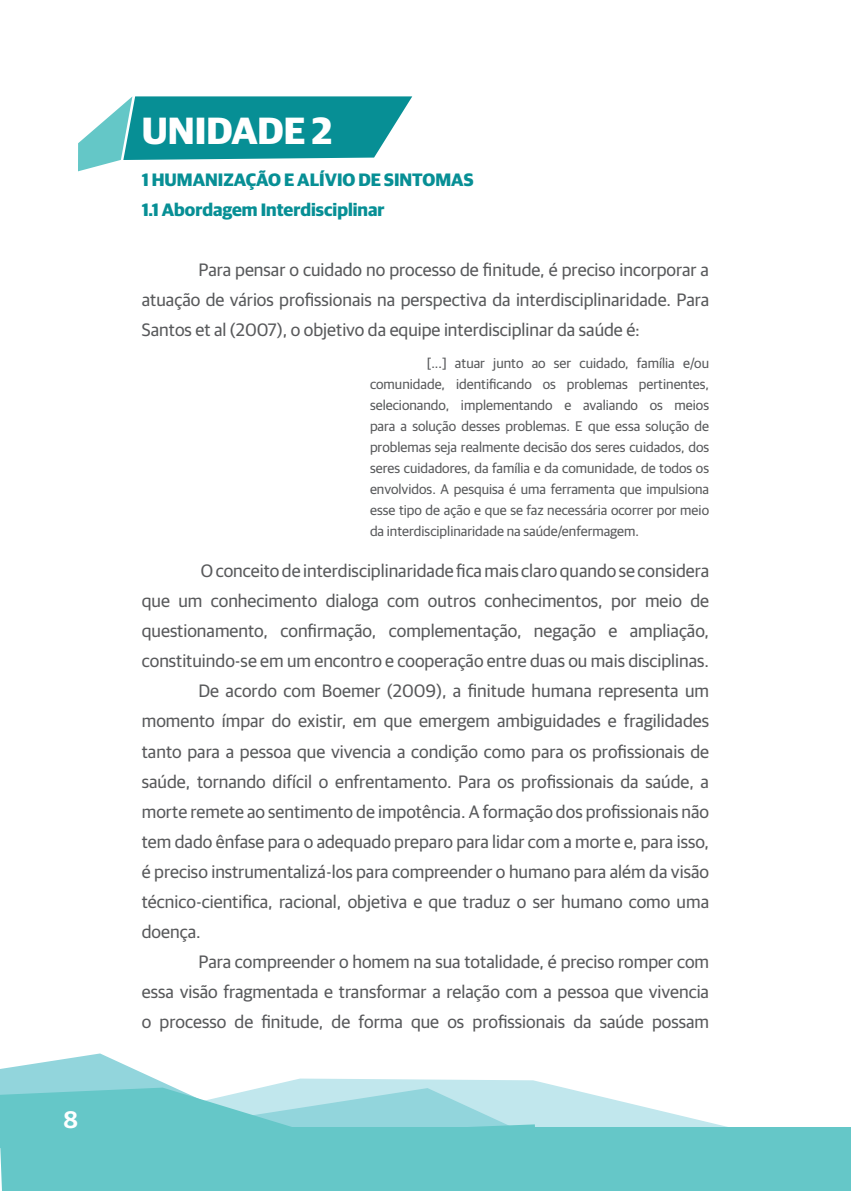
<style>
.page{position:relative;width:851px;height:1191px;background:#fff}
.page>*{position:absolute;margin:0;border:0;box-sizing:border-box;transform-origin:0 0}
.t1{font:700 38px "Guardian Sans";color:#fff}
.t2{font:600 24px "Guardian Sans";color:#fff}
.t3{font:18px/30px "Guardian Sans";color:#58595b;text-align:justify}
.t4{font:700 18px/30px "Guardian Sans";color:#078f95}
.t5{font:14px/21px "Guardian Sans";color:#58595b;text-align:justify}
</style>
<div class="page">
<svg style="left:538px;top:1081px;width:185px;height:45px"></svg>
<svg style="left:0;top:1053px;width:538px;height:138px"></svg>
<div style="left:260px;top:1126px;width:590px;height:65px;background:#65c7c8"></div>
<svg style="left:78px;top:96px;width:334px;height:75px"></svg>
<h2 class="t2" style="left:64px;top:1101px;width:16px">8</h2>
<h1 class="t1" style="left:142px;top:102px;width:192px">UNIDADE 2</h1>
<p class="t4" style="left:142px;top:163px;width:333px">1 HUMANIZAÇÃO E ALÍVIO DE SINTOMAS<br>1.1 Abordagem Interdisciplinar</p>
<p class="t3" style="left:142px;top:253px;width:568px;text-indent:57px">Para pensar o cuidado no processo de finitude, é preciso incorporar a atuação de vários profissionais na perspectiva da interdisciplinaridade. Para Santos et al (2007), o objetivo da equipe interdisciplinar da saúde é:</p>
<p class="t5" style="left:370px;top:351px;width:340px;text-indent:57px">[...] atuar junto ao ser cuidado, família e/ou comunidade, identificando os problemas pertinentes, selecionando, implementando e avaliando os meios para a solução desses problemas. E que essa solução de problemas seja realmente decisão dos seres cuidados, dos seres cuidadores, da família e da comunidade, de todos os envolvidos. A pesquisa é uma ferramenta que impulsiona esse tipo de ação e que se faz necessária ocorrer por meio da interdisciplinaridade na saúde/enfermagem.</p>
<p class="t3" style="left:201px;top:555px;width:509px">O conceito de interdisciplinaridade fica mais claro quando se considera</p>
<p class="t3" style="left:142px;top:585px;width:568px">que um conhecimento dialoga com outros conhecimentos, por meio de</p>
<p class="t3" style="left:142px;top:615px;width:568px">questionamento, confirmação, complementação, negação e ampliação,</p>
<p class="t3" style="left:142px;top:645px;width:568px">constituindo-se em um encontro e cooperação entre duas ou mais disciplinas.</p>
<p class="t3" style="left:198px;top:675px;width:512px">De acordo com Boemer (2009), a finitude humana representa um</p>
<p class="t3" style="left:142px;top:705px;width:568px">momento ímpar do existir, em que emergem ambiguidades e fragilidades</p>
<p class="t3" style="left:142px;top:735px;width:568px">tanto para a pessoa que vivencia a condição como para os profissionais de</p>
<p class="t3" style="left:142px;top:765px;width:568px">saúde, tornando difícil o enfrentamento. Para os profissionais da saúde, a</p>
<p class="t3" style="left:142px;top:795px;width:568px">morte remete ao sentimento de impotência. A formação dos profissionais não</p>
<p class="t3" style="left:142px;top:825px;width:568px">tem dado ênfase para o adequado preparo para lidar com a morte e, para isso,</p>
<p class="t3" style="left:142px;top:855px;width:568px">é preciso instrumentalizá-los para compreender o humano para além da visão</p>
<p class="t3" style="left:142px;top:885px;width:568px">técnico-cientifica, racional, objetiva e que traduz o ser humano como uma</p>
<p class="t3" style="left:142px;top:915px;width:60px">doença.</p>
<p class="t3" style="left:198px;top:945px;width:512px">Para compreender o homem na sua totalidade, é preciso romper com</p>
<p class="t3" style="left:142px;top:975px;width:568px">essa visão fragmentada e transformar a relação com a pessoa que vivencia</p>
<p class="t3" style="left:142px;top:1005px;width:568px">o processo de finitude, de forma que os profissionais da saúde possam</p>
</div>
